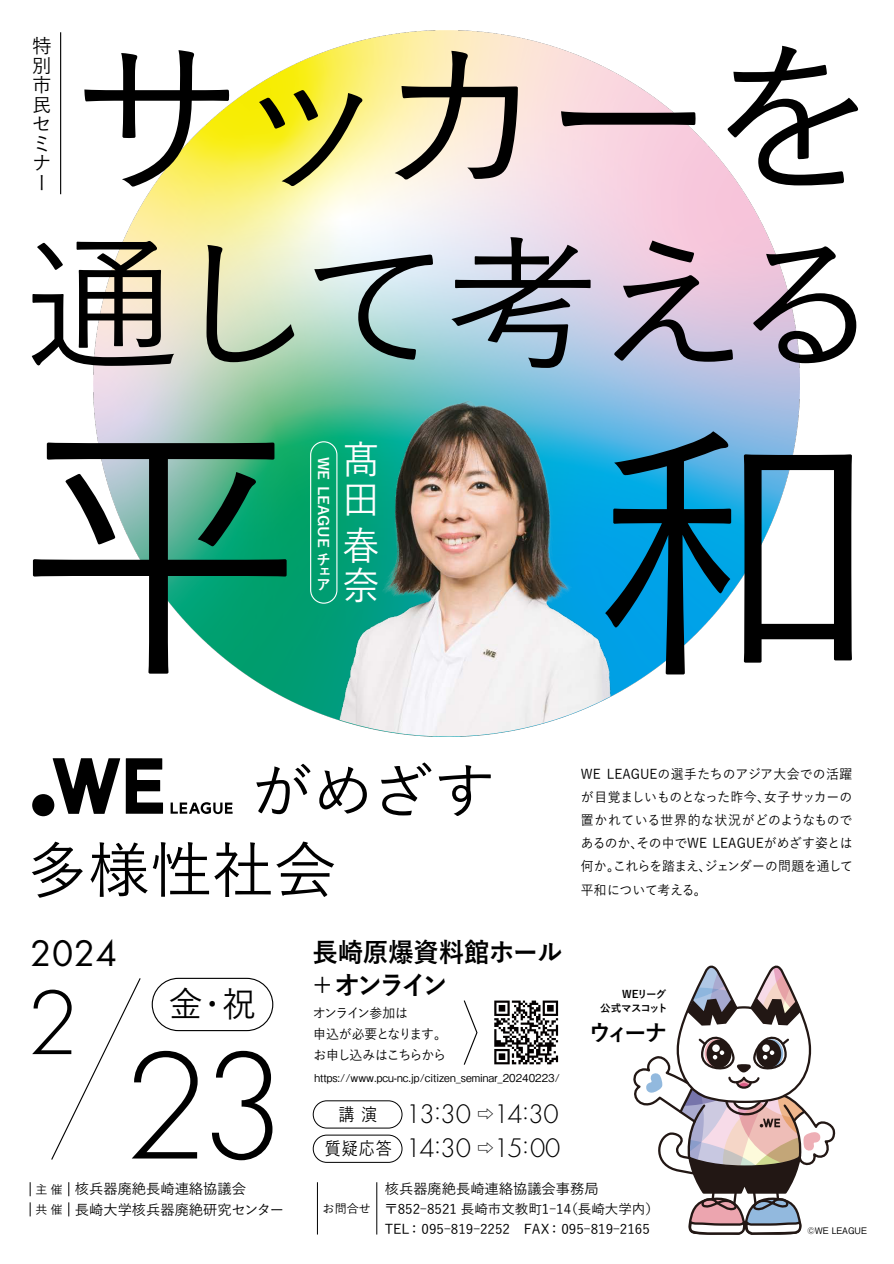
<style>
.page{position:relative;width:894px;height:1264px;background:#fff}
.page>*{position:absolute;margin:0;border:0;box-sizing:border-box;transform-origin:0 0}
.t1{font:300 159.15px "Futura PT";color:#000}
.t2{font:300 95.4px "Futura PT";color:#000}
.t3{font:500 60.6px "Yu Go";color:#000}
.t4{font:500 39px/40.5px "Yu Go";color:#fff;scale:.95 1}
.t5{font:38.4px "Futura PT";color:#000}
.t6{font:500 34.8px "Yu Go";color:#000;scale:.95 1}
.t7{font:300 27.9px/33.8px "Futura PT";letter-spacing:-.03em;color:#000;text-align:right}
.t8{font:700 26.55px/33px "Yu Go";letter-spacing:-.02em;color:#000;scale:.95 1}
.t9{font:700 22.5px "Yu Go";color:#000}
.t10{font:500 19.5px/19.5px "Yu Go";color:#000;text-align:justify}
.t11{font:500 17.85px "Yu Go";color:#000;scale:.9 1}
.t12{font:700 15px/12.5px "Yu Go";color:#fff;text-align:justify;scale:.95 1}
.t13{font:500 14.25px/20.5px "Yu Go";color:#000}
.t14{font:700 14.25px "Yu Go";color:#fff;scale:1.05 1}
.t15{font:500 13.5px/23.1px "Yu Go";color:#000;text-align:justify;scale:.95 1}
.t16{font:500 13.5px/20px "Yu Go";color:#000}
.t17{font:500 13.5px/21px "Yu Go";letter-spacing:-.07em;color:#000;scale:.95 1}
.t18{font:500 13.5px "Yu Go";letter-spacing:-.085em;color:#000;scale:.95 1}
.t19{font:500 12px/20.1px "Yu Go";color:#000}
.t20{font:500 10.8px "Gothic BBB Pr 6";color:#000;scale:.95 1}
.t21{font:700 10.5px/14.2px "Yu Go";letter-spacing:-.095em;color:#000;text-align:right}
.t22{font:500 9px "Gothic BBB Pr 6";color:#000;scale:.95 1}
.s1{font-family:"Koz Go Pr 6 N";font-weight:400;font-size:16.2px}
.s2{font-family:"Yu Go";font-weight:500;font-size:17.85px}
</style>
<div class="page">
<img style="left:94px;top:31px;width:706px;height:643px">
<img style="left:238px;top:350px;width:464px;height:387px">
<div style="left:310px;top:441px;width:27px;height:163px;border:1px solid #fff;border-radius:13px"></div>
<svg style="left:171px;top:802px;width:62px;height:12px"></svg>
<div style="left:32px;top:794px;width:22px;height:22px;background:#000;border-radius:50%"></div>
<svg style="left:53px;top:758px;width:67px;height:56px"></svg>
<svg style="left:126px;top:758px;width:37px;height:55px"></svg>
<div style="left:313px;top:1134px;width:89px;height:28px;border:1px solid #000;border-radius:14px"></div>
<div style="left:313px;top:1100px;width:89px;height:28px;border:1px solid #000;border-radius:14px"></div>
<svg style="left:494px;top:1000px;width:64px;height:64px"></svg>
<svg style="left:463px;top:1000px;width:15px;height:65px"></svg>
<div style="left:152px;top:977px;width:121px;height:54px;border:1px solid #000;border-radius:26px"></div>
<svg style="left:51px;top:978px;width:90px;height:182px"></svg>
<svg style="left:84px;top:50px;width:145px;height:137px"></svg>
<svg style="left:259px;top:90px;width:104px;height:96px;background:#c9c24f"></svg>
<svg style="left:394px;top:51px;width:124px;height:129px;background:#bcb198"></svg>
<svg style="left:561px;top:111px;width:134px;height:15px;background:#2f292b"></svg>
<svg style="left:727px;top:46px;width:132px;height:139px"></svg>
<svg style="left:32px;top:241px;width:142px;height:125px"></svg>
<svg style="left:206px;top:245px;width:88px;height:117px;background:#b1b99e"></svg>
<svg style="left:314px;top:254px;width:119px;height:106px;background:#9db6b4"></svg>
<svg style="left:451px;top:237px;width:139px;height:131px;background:#909daa"></svg>
<svg style="left:614px;top:240px;width:119px;height:122px;background:#b19fb2"></svg>
<svg style="left:753px;top:246px;width:103px;height:117px"></svg>
<svg style="left:33px;top:442px;width:254px;height:231px"></svg>
<svg style="left:605px;top:431px;width:247px;height:243px"></svg>
<hr style="left:60px;top:32px;width:1px;height:162px;background:#000">
<svg style="left:30px;top:1182px;width:1px;height:14px"></svg>
<svg style="left:69px;top:1182px;width:1px;height:14px"></svg>
<svg style="left:30px;top:1202px;width:1px;height:14px"></svg>
<svg style="left:69px;top:1202px;width:1px;height:14px"></svg>
<hr style="left:317px;top:1182px;width:1px;height:52px;background:#000">
<hr style="left:376px;top:1182px;width:1px;height:52px;background:#000">
<svg style="left:633px;top:965px;width:202px;height:270px"></svg>
<h3 class="t10" style="left:32px;top:34px;width:21px">特別市民セミナー</h3>
<p class="t14" style="left:331px;top:456px;width:88px;rotate:90deg">WE LEAGUE</p>
<p class="t12" style="left:316px;top:553px;width:16px">チェア</p>
<h3 class="t4" style="left:342px;top:434px;width:40px">髙田</h3>
<h3 class="t4" style="left:342px;top:520px;width:40px">春奈</h3>
<h3 class="t3" style="left:250px;top:735px;width:247px">がめざす</h3>
<p class="t15" style="left:581px;top:760px;width:288px">WE LEAGUEの選手たちのアジア大会での活躍が目覚ましいものとなった昨今、女子サッカーの置かれている世界的な状況がどのようなものであるのか、その中でWE LEAGUEがめざす姿とは何か。これらを踏まえ、ジェンダーの問題を通して平和について考える。</p>
<h3 class="t3" style="left:26px;top:814px;width:311px">多様性社会</h3>
<h3 class="t5" style="left:30px;top:930px;width:89px">2024</h3>
<h2 class="t2" style="left:26px;top:968px;width:54px">2</h2>
<h3 class="t6" style="left:169px;top:972px;width:93px">金・祝</h3>
<h1 class="t1" style="left:122px;top:1015px;width:166px">23</h1>
<h3 class="t8" style="left:310px;top:936px;width:267px">長崎原爆資料館ホール＋オンライン</h3>
<p class="t17" style="left:313px;top:1001px;width:143px">オンライン参加は<br>申込が必要となります。</p>
<p class="t18" style="left:313px;top:1042px;width:141px">お申し込みはこちらから</p>
<p class="t20" style="left:314px;top:1069px;width:260px">https://www.pcu-nc.jp/citizen_seminar_20240223/</p>
<h3 class="t7" style="left:325px;top:1097px;width:237px">13:30 <span class="s1">⇨</span>14:30<br><span class="s2">質疑応答</span> 14:30 <span class="s1">⇨</span>15:00</h3>
<h3 class="t11" style="left:338px;top:1098px;width:44px">講 演</h3>
<p class="t21" style="left:600px;top:987px;width:69px">WEリーグ<br>公式マスコット</p>
<h3 class="t9" style="left:588px;top:1019px;width:80px">ウィーナ</h3>
<p class="t19" style="left:35px;top:1177px;width:29px">主 催共 催</p>
<p class="t13" style="left:75px;top:1177px;width:211px">核兵器廃絶長崎連絡協議会<br>長崎大学核兵器廃絶研究センター</p>
<p class="t13" style="left:385px;top:1176px;width:215px">核兵器廃絶長崎連絡協議会事務局</p>
<p class="t16" style="left:384px;top:1197px;width:276px">〒852-8521 長崎市文教町1-14（長崎大学内）<br>TEL： 095-819-2252 FAX： 095-819-2165</p>
<p class="t19" style="left:323px;top:1196px;width:50px">お問合せ</p>
<p class="t22" style="left:807px;top:1223px;width:64px">©WE LEAGUE</p>
</div>
